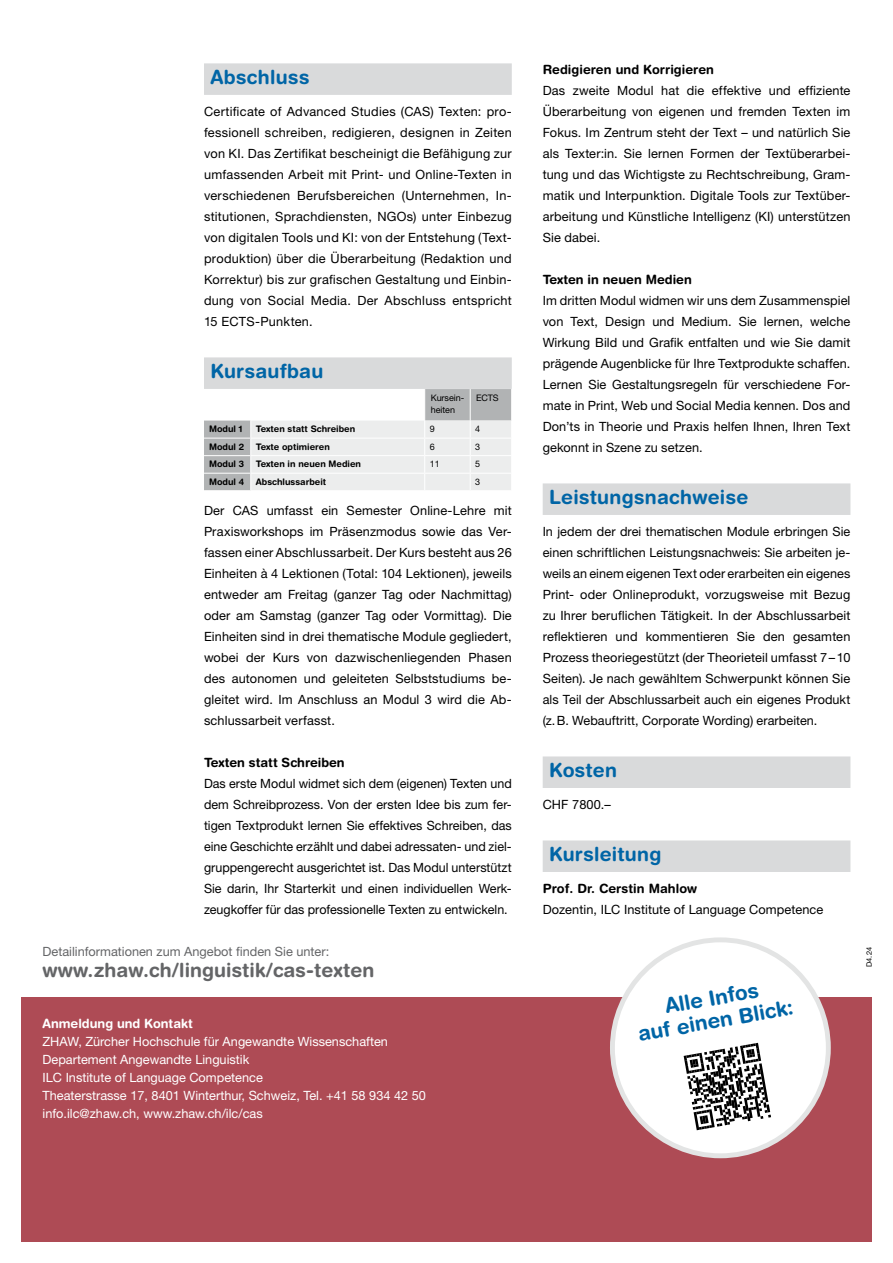
<style>
.page{position:relative;width:893px;height:1263px;background:#fff}
.page>*{position:absolute;margin:0;border:0;box-sizing:border-box;transform-origin:0 0}
.t1{font:700 20.7px/23px "Helvetica Rounded LT Std";color:#0065a6;text-align:center}
.t2{font:700 19.5px "Helvetica Rounded LT Std";letter-spacing:.015em;color:#0065a6}
.t3{font:700 19.5px "Helvetica Rounded LT Std";letter-spacing:.005em;color:#646567}
.t4{font:12.75px/21px "Helvetica Neue LT Pro";letter-spacing:.005em;color:#000;text-align:justify}
.t5{font:12.75px/18px "Helvetica Neue LT Pro";color:#fff}
.t6{font:700 12.75px "Helvetica Rounded LT Std";color:#000}
.t7{font:12.75px "Helvetica Neue LT Pro";color:#646567}
.t8{font:700 12.75px "Helvetica Rounded LT Std";color:#fff}
.t9{font:700 9px "Helvetica Rounded LT Std";color:#000}
.t10{font:9px/12px "Helvetica Neue LT Pro";letter-spacing:-.005em;color:#000}
.t11{font:7.5px "Helvetica Neue LT Pro";color:#000}
</style>
<div class="page">
<div style="left:21px;top:998px;width:851px;height:244px;background:#ae4b55"></div>
<div style="left:204px;top:63px;width:308px;height:32px;background:#d9dadb"></div>
<div style="left:204px;top:357px;width:308px;height:32px;background:#d9dadb"></div>
<div style="left:543px;top:483px;width:307px;height:32px;background:#d9dadb"></div>
<div style="left:543px;top:756px;width:307px;height:32px;background:#d9dadb"></div>
<div style="left:543px;top:840px;width:307px;height:32px;background:#d9dadb"></div>
<svg style="left:204px;top:389px;width:308px;height:101px"></svg>
<div style="left:612px;top:940px;width:216px;height:216px;background:#fff;border-radius:50%"></div>
<div style="left:610px;top:937px;width:221px;height:221px;border:5px solid #e3e4e4;border-radius:50%"></div>
<svg style="left:684px;top:1043px;width:87px;height:87px"></svg>
<h2 class="t2" style="left:210px;top:65px;width:101px">Abschluss</h2>
<p class="t4" style="left:204px;top:100px;width:309px">Certificate of Advanced Studies (CAS) Texten: pro&shy;fessionell schreiben, redigieren, designen in Zeiten von KI. Das Zertifikat bescheinigt die Befähigung zur umfassenden Arbeit mit Print- und Online-Texten in verschiedenen Berufsbereichen (Unternehmen, In&shy;stitutionen, Sprachdiensten, NGOs) unter Einbezug von digitalen Tools und KI: von der Entstehung (Text&shy;produktion) über die Überarbeitung (Redaktion und Korrektur) bis zur grafischen Gestaltung und Einbin&shy;dung von Social Media. Der Abschluss entspricht 15 ECTS-Punkten.</p>
<h2 class="t2" style="left:210px;top:359px;width:114px">Kursaufbau</h2>
<p class="t10" style="left:431px;top:392px;width:35px">Kursein&shy;heiten</p>
<p class="t10" style="left:476px;top:392px;width:24px">ECTS</p>
<p class="t9" style="left:209px;top:424px;width:35px">Modul 1</p>
<p class="t9" style="left:256px;top:424px;width:101px">Texten statt Schreiben</p>
<p class="t10" style="left:430px;top:423px;width:7px">9</p>
<p class="t10" style="left:475px;top:423px;width:7px">4</p>
<p class="t9" style="left:209px;top:441px;width:37px">Modul 2</p>
<p class="t9" style="left:256px;top:441px;width:75px">Texte optimieren</p>
<p class="t10" style="left:430px;top:440px;width:7px">6</p>
<p class="t10" style="left:475px;top:440px;width:7px">3</p>
<p class="t9" style="left:209px;top:459px;width:37px">Modul 3</p>
<p class="t9" style="left:256px;top:459px;width:107px">Texten in neuen Medien</p>
<p class="t10" style="left:430px;top:458px;width:12px">11</p>
<p class="t10" style="left:475px;top:458px;width:7px">5</p>
<p class="t9" style="left:209px;top:476px;width:37px">Modul 4</p>
<p class="t9" style="left:256px;top:476px;width:72px">Abschlussarbeit</p>
<p class="t10" style="left:475px;top:475px;width:7px">3</p>
<p class="t4" style="left:204px;top:499px;width:309px">Der CAS umfasst ein Semester Online-Lehre mit Praxisworkshops im Präsenzmodus sowie das Ver&shy;fassen einer Abschlussarbeit. Der Kurs besteht aus 26<br>Einheiten à 4 Lektionen (Total: 104 Lektionen), jeweils entweder am Freitag (ganzer Tag oder Nachmittag) oder am Samstag (ganzer Tag oder Vormittag). Die Einheiten sind in drei thematische Module gegliedert, wobei der Kurs von dazwischenliegenden Phasen des autonomen und geleiteten Selbststudiums be&shy;gleitet wird. Im Anschluss an Modul 3 wird die Ab&shy;schlussarbeit verfasst.</p>
<p class="t6" style="left:204px;top:754px;width:142px">Texten statt Schreiben</p>
<p class="t4" style="left:204px;top:772px;width:309px">Das erste Modul widmet sich dem (eigenen) Texten und dem Schreibprozess. Von der ersten Idee bis zum fer&shy;tigen Textprodukt lernen Sie effektives Schreiben, das eine Geschichte erzählt und dabei adressaten- und ziel&shy;gruppengerecht ausgerichtet ist. Das Modul unterstützt Sie darin, Ihr Starterkit und einen individuellen Werk&shy;zeugkoffer für das professionelle Texten zu entwickeln.</p>
<p class="t7" style="left:43px;top:943px;width:288px">Detailinformationen zum Angebot finden Sie unter:</p>
<h2 class="t3" style="left:43px;top:958px;width:333px">www.zhaw.ch/linguistik/cas-texten</h2>
<p class="t8" style="left:43px;top:1016px;width:152px">Anmeldung und Kontakt</p>
<p class="t5" style="left:43px;top:1032px;width:385px">ZHAW, Zürcher Hochschule für Angewandte Wissenschaften Departement Angewandte Linguistik<br>ILC Institute of Language Competence<br>Theaterstrasse 17, 8401 Winterthur, Schweiz, Tel. +41 58 934 42 50 info.ilc@zhaw.ch, www.zhaw.ch/ilc/cas</p>
<p class="t6" style="left:543px;top:61px;width:173px">Redigieren und Korrigieren</p>
<p class="t4" style="left:543px;top:79px;width:309px">Das zweite Modul hat die effektive und effiziente Überarbeitung von eigenen und fremden Texten im Fokus. Im Zentrum steht der Text – und natürlich Sie als Texter:in. Sie lernen Formen der Textüberarbei&shy;tung und das Wichtigste zu Rechtschreibung, Gram&shy;matik und Interpunktion. Digitale Tools zur Textüber&shy;arbeitung und Künstliche Intelligenz (KI) unterstützen Sie dabei.</p>
<p class="t6" style="left:543px;top:271px;width:151px">Texten in neuen Medien</p>
<p class="t4" style="left:543px;top:289px;width:309px">Im dritten Modul widmen wir uns dem Zusammenspiel von Text, Design und Medium. Sie lernen, welche Wirkung Bild und Grafik entfalten und wie Sie damit prägende Augenblicke für Ihre Textprodukte schaffen.<br>Lernen Sie Gestaltungsregeln für verschiedene For&shy;mate in Print, Web und Social Media kennen. Dos and Don’ts in Theorie und Praxis helfen Ihnen, Ihren Text gekonnt in Szene zu setzen.</p>
<h2 class="t2" style="left:549px;top:485px;width:201px">Leistungsnachweise</h2>
<p class="t4" style="left:543px;top:520px;width:309px">In jedem der drei thematischen Module erbringen Sie einen schriftlichen Leistungsnachweis: Sie arbeiten je&shy;weils an einem eigenen Text oder erarbeiten ein eigenes Print- oder Onlineprodukt, vorzugsweise mit Bezug zu Ihrer beruflichen Tätigkeit. In der Abschlussarbeit reflektieren und kommentieren Sie den gesamten Prozess theoriegestützt (der Theorieteil umfasst 7–10<br>Seiten). Je nach gewähltem Schwerpunkt können Sie als Teil der Abschlussarbeit auch ein eigenes Produkt (z.B. Webauftritt, Corporate Wording) erarbeiten.</p>
<h2 class="t2" style="left:549px;top:758px;width:69px">Kosten</h2>
<p class="t4" style="left:543px;top:793px;width:70px">CHF 7800.–</p>
<h2 class="t2" style="left:549px;top:842px;width:114px">Kursleitung</h2>
<p class="t6" style="left:543px;top:880px;width:156px">Prof. Dr. Cerstin Mahlow</p>
<p class="t4" style="left:543px;top:898px;width:282px">Dozentin, ILC Institute of Language Competence</p>
<h1 class="t1" style="left:632px;top:1000px;width:159px;rotate:-10deg">Alle Infos<br>auf einen Blick:</h1>
<p class="t11" style="left:864px;top:967px;width:22px;rotate:-90deg">D4.24</p>
</div>
